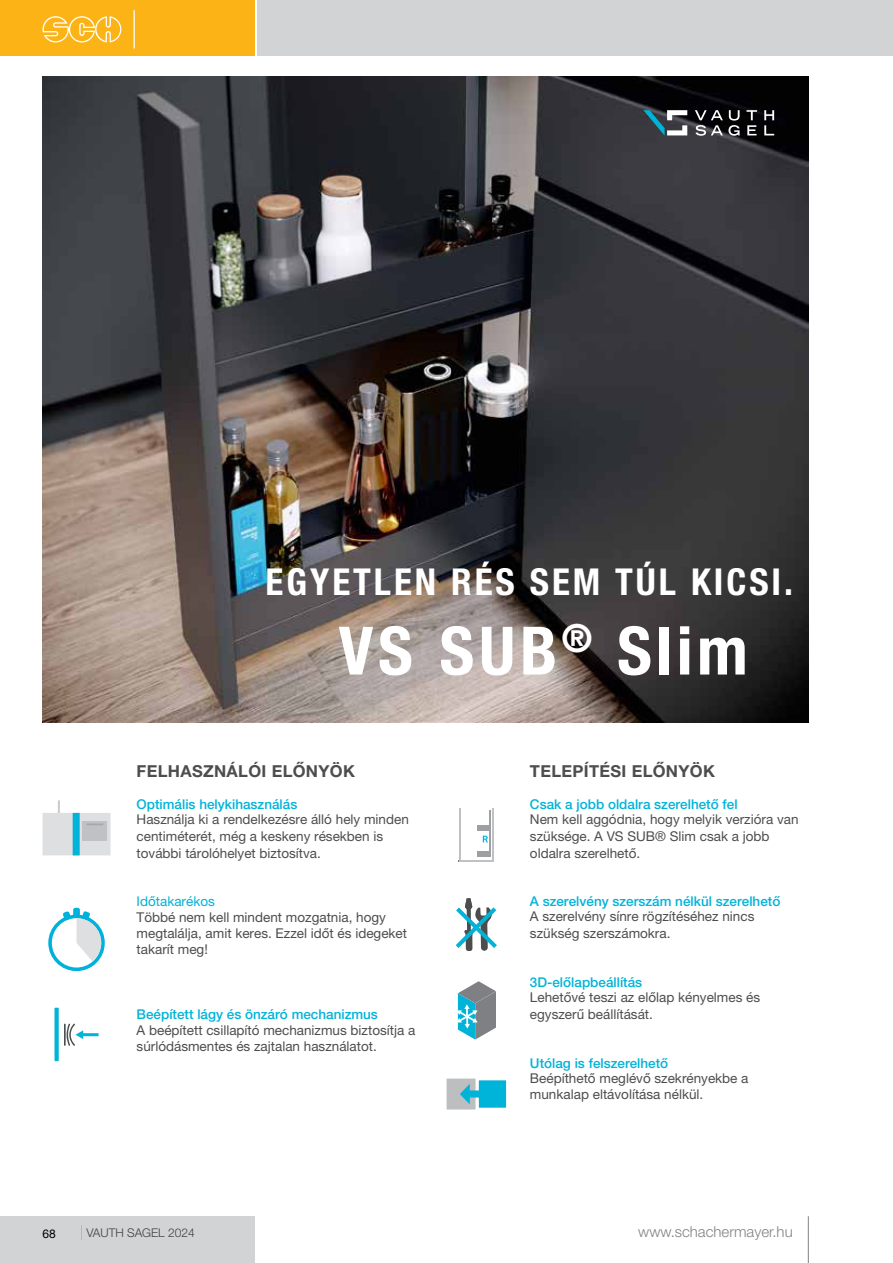
<style>
.page{position:relative;width:893px;height:1263px;background:#fff}
.page>*{position:absolute;margin:0;border:0;box-sizing:border-box;transform-origin:0 0}
.t1{font:700 condensed 66.75px "Helvetica Neue LT Pro";letter-spacing:.07em;color:#fff}
.t2{font:700 condensed 37.2px "Helvetica Neue LT Pro";letter-spacing:.08em;color:#fff}
.t3{font:700 16.5px "Helvetica Neue LT Pro";letter-spacing:.02em;color:#4d4d4f}
.t4{font:300 15px "Helvetica Neue LT Pro";color:#808285}
.t5{font:13.5px/16px "Helvetica Neue LT Pro";color:#4d4d4f}
.t6{font:500 13.5px "Helvetica Neue LT Pro";color:#00b3d9}
.t7{font:13.5px "Helvetica Neue LT Pro";color:#00b3d9}
.t8{font:300 12px "Helvetica Neue LT Pro";color:#4d4d4f}
.t9{font:12px "Helvetica Neue LT Pro";color:#000}
.s1{font-size:15px}
</style>
<div class="page">
<div style="left:0;top:1216px;width:255px;height:47px;background:#d1d3d4"></div>
<div style="left:0;top:0;width:255px;height:55px;background:#fcb316"></div>
<div style="left:257px;top:0;width:636px;height:55px;background:#d1d3d4"></div>
<hr style="left:808px;top:1216px;width:1px;height:47px;background:#808285">
<hr style="left:134px;top:10px;width:1px;height:38px;background:#fff">
<svg style="left:43px;top:16px;width:78px;height:26px"></svg>
<svg style="left:43px;top:800px;width:68px;height:55px"></svg>
<svg style="left:48px;top:914px;width:57px;height:57px"></svg>
<div style="left:73px;top:908px;width:7px;height:9px;background:#00b1dc;border-radius:2px"></div>
<svg style="left:52px;top:911px;width:49px;height:56px"></svg>
<svg style="left:64px;top:1023px;width:35px;height:23px"></svg>
<svg style="left:55px;top:1008px;width:4px;height:53px"></svg>
<svg style="left:455px;top:898px;width:42px;height:53px"></svg>
<svg style="left:457px;top:981px;width:39px;height:58px"></svg>
<svg style="left:447px;top:1078px;width:59px;height:31px;background:#65bfd3"></svg>
<hr style="left:492px;top:809px;width:2px;height:53px;background:#bfc1c5">
<hr style="left:459px;top:809px;width:2px;height:53px;background:#bfc1c5">
<hr style="left:461px;top:860px;width:33px;height:2px;background:#bfc1c5">
<hr style="left:489px;top:810px;width:2px;height:47px;background:#9d9fa2">
<div style="left:477px;top:826px;width:13px;height:5px;background:#9d9fa2"></div>
<div style="left:477px;top:852px;width:13px;height:5px;background:#9d9fa2"></div>
<svg style="left:483px;top:836px;width:5px;height:6px"></svg>
<img style="left:43px;top:76px;width:765px;height:646px">
<svg style="left:764px;top:110px;width:10px;height:25px"></svg>
<svg style="left:746px;top:110px;width:11px;height:25px"></svg>
<svg style="left:695px;top:110px;width:45px;height:26px"></svg>
<svg style="left:643px;top:110px;width:44px;height:26px"></svg>
<h2 class="t2" style="left:266px;top:559px;width:529px">EGYETLEN RÉS SEM TÚL KICSI.</h2>
<h1 class="t1" style="left:339px;top:610px;width:411px">VS SUB<sup>®</sup> Slim</h1>
<p class="t3" style="left:137px;top:760px;width:220px">FELHASZNÁLÓI ELŐNYÖK</p>
<p class="t6" style="left:137px;top:796px;width:162px">Optimális helykihasználás</p>
<p class="t5" style="left:137px;top:811px;width:274px;line-height:16.6px">Használja ki a rendelkezésre álló hely minden centiméterét, még a keskeny résekben is további tárolóhelyet biztosítva.</p>
<p class="t7" style="left:137px;top:893px;width:80px">Időtakarékos</p>
<p class="t5" style="left:137px;top:909px;width:272px">Többé nem kell mindent mozgatnia, hogy megtalálja, amit keres. Ezzel időt és idegeket takarít meg!</p>
<p class="t6" style="left:137px;top:1006px;width:243px">Beépített lágy és önzáró mechanizmus</p>
<p class="t5" style="left:137px;top:1022px;width:280px">A beépített csillapító mechanizmus biztosítja a súrlódásmentes és zajtalan használatot.</p>
<p class="t3" style="left:530px;top:760px;width:186px">TELEPÍTÉSI ELŐNYÖK</p>
<p class="t6" style="left:530px;top:796px;width:209px">Csak a jobb oldalra szerelhető fel</p>
<p class="t5" style="left:530px;top:811px;width:270px;line-height:16.5px">Nem kell aggódnia, hogy melyik verzióra van szüksége. A VS SUB® Slim csak a jobb oldalra szerelhető.</p>
<p class="t6" style="left:530px;top:893px;width:252px">A szerelvény szerszám nélkül szerelhető</p>
<p class="t5" style="left:530px;top:908px;width:226px;line-height:16.5px">A szerelvény sínre rögzítéséhez nincs szükség szerszámokra.</p>
<p class="t6" style="left:530px;top:974px;width:114px">3D-előlapbeállítás</p>
<p class="t5" style="left:530px;top:988px;width:232px;line-height:17px">Lehetővé teszi az előlap kényelmes és egyszerű beállítását.</p>
<p class="t6" style="left:530px;top:1055px;width:140px">Utólag is felszerelhető</p>
<p class="t5" style="left:530px;top:1070px;width:220px">Beépíthető meglévő szekrényekbe a munkalap eltávolítása nélkül.</p>
<p class="t9" style="left:43px;top:1226px;width:15px">68</p>
<p class="t8" style="left:80px;top:1226px;width:116px"><span class="s1">|</span> VAUTH SAGEL 2024</p>
<p class="t4" style="left:638px;top:1223px;width:156px">www.schachermayer.hu</p>
</div>
